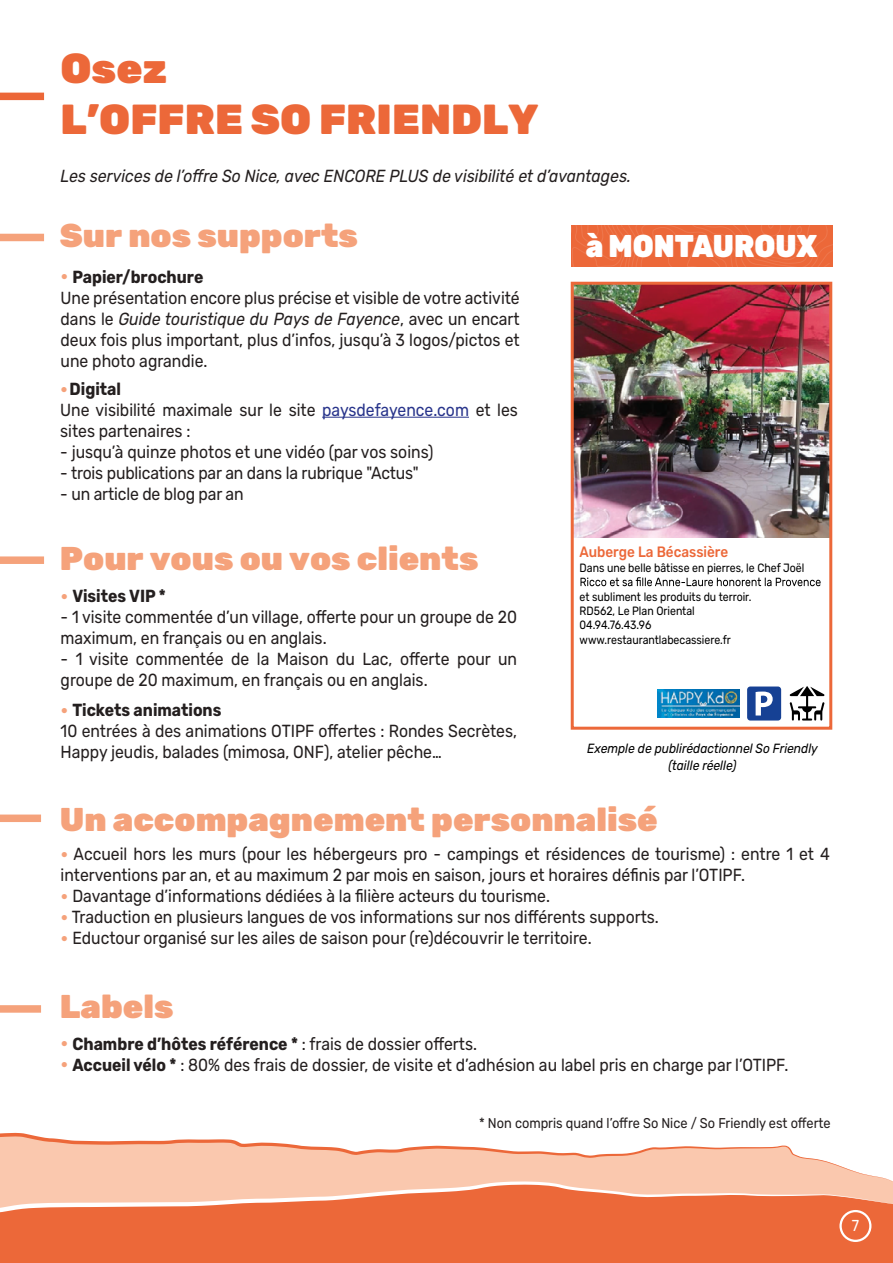
<style>
.page{position:relative;width:893px;height:1263px;background:#fff}
.page>*{position:absolute;margin:0;border:0;box-sizing:border-box;transform-origin:0 0}
.t1{font:900 42px/51px "Rubik";color:#ec6839}
.t2{font:900 33px "Rubik";color:#f5a27b}
.t3{font:900 31.5px "Rubik";color:#fff;scale:.9 1}
.t4{font:17.55px/21px "Rubik";color:#241f1f;scale:.9 1}
.t5{font:italic 17.55px "Rubik";color:#241f1f;scale:.9 1}
.t6{font:700 17.55px "Rubik";color:#241f1f;scale:.9 1}
.t7{font:15.9px "Rubik";color:#fff;scale:.9 1}
.t8{font:500 15px "Rubik";color:#ec6839;scale:.9 1}
.t9{font:14.1px "Rubik";color:#241f1f;scale:.9 1}
.t10{font:italic 13.35px/16.5px "Rubik";color:#000;text-align:center;scale:.9 1}
.t11{font:12px/14.4px "Rubik";color:#000;scale:.88 1}
.s1{font-size:24px;color:#f5a27b}
.s2{font-weight:700}
.s3{font-style:italic}
.s4{color:#28348b}
.s5{font-weight:400;font-size:24px;color:#f5a27b}
</style>
<div class="page">
<svg style="left:0;top:1133px;width:892px;height:48px;fill:#fac8ae"></svg>
<svg style="left:0;top:1181px;width:893px;height:82px;background:#ef7e55"></svg>
<div style="left:839px;top:1210px;width:32px;height:32px;border:2px solid #fff;border-radius:50%"></div>
<div style="left:0;top:556px;width:44px;height:8px;background:#f5a27b"></div>
<div style="left:0;top:234px;width:44px;height:7px;background:#f5a27b"></div>
<div style="left:0;top:93px;width:44px;height:7px;background:#ec6738"></div>
<hr style="left:322px;top:417px;width:147px;height:1px;background:#28348b">
<svg style="left:571px;top:225px;width:261px;height:41px;background:#ec6a3b"></svg>
<svg style="left:580px;top:577px;width:241px;height:9px"></svg>
<img style="left:575px;top:286px;width:253px;height:252px">
<div style="left:571px;top:282px;width:261px;height:448px;border:3px solid #ec6839"></div>
<svg style="left:790px;top:686px;width:34px;height:34px"></svg>
<div style="left:747px;top:686px;width:34px;height:34px;background:#164194;border-radius:3px"></div>
<svg style="left:756px;top:691px;width:17px;height:24px"></svg>
<img style="left:658px;top:690px;width:81px;height:27px">
<div style="left:0;top:814px;width:41px;height:8px;background:#f5a27b"></div>
<div style="left:0;top:1005px;width:41px;height:8px;background:#f5a27b"></div>
<h1 class="t1" style="left:60px;top:44px;width:479px">Osez<br>L’OFFRE SO FRIENDLY</h1>
<p class="t5" style="left:61px;top:166px;width:635px">Les services de l’offre So Nice, avec ENCORE PLUS de visibilité et d’avantages.</p>
<h2 class="t2" style="left:60px;top:217px;width:300px">Sur nos supports</h2>
<p class="t4" style="left:61px;top:266px;width:512px"><span class="s1">·</span> <span class="s2">Papier/brochure<br></span>Une présentation encore plus précise et visible de votre activité dans le <span class="s3">Guide touristique du Pays de Fayence</span>, avec un encart deux fois plus important, plus d’infos, jusqu’à 3 logos/pictos et une photo agrandie.</p>
<p class="t4" style="left:60px;top:379px;width:510px"><span class="s1">·</span><span class="s2">Digital<br></span>Une visibilité maximale sur le site <span class="s4">paysdefayence.com</span> et les sites partenaires :</p>
<p class="t4" style="left:60px;top:442px;width:416px">- jusqu’à quinze photos et une vidéo (par vos soins)</p>
<p class="t4" style="left:60px;top:463px;width:400px">- trois publications par an dans la rubrique "Actus"</p>
<p class="t4" style="left:60px;top:484px;width:205px">- un article de blog par an</p>
<h2 class="t2" style="left:60px;top:540px;width:420px">Pour vous ou vos clients</h2>
<p class="t6" style="left:61px;top:586px;width:118px"><span class="s5">·</span> Visites VIP *</p>
<p class="t4" style="left:61px;top:607px;width:509px">- 1 visite commentée d’un village, offerte pour un groupe de 20 maximum, en français ou en anglais.</p>
<p class="t4" style="left:61px;top:649px;width:509px">- 1 visite commentée de la Maison du Lac, offerte pour un groupe de 20 maximum, en français ou en anglais.</p>
<p class="t4" style="left:61px;top:700px;width:509px"><span class="s1">·</span> <span class="s2">Tickets animations<br></span>10 entrées à des animations OTIPF offertes : Rondes Secrètes,<br>Happy jeudis, balades (mimosa, ONF), atelier pêche…</p>
<h3 class="t3" style="left:586px;top:229px;width:259px">à MONTAUROUX</h3>
<p class="t8" style="left:580px;top:544px;width:167px">Auberge La Bécassière</p>
<p class="t11" style="left:580px;top:561px;width:257px">Dans une belle bâtisse en pierres, le Chef Joël</p>
<p class="t11" style="left:580px;top:589px;width:197px">et subliment les produits du terroir.<br>RD562, Le Plan Oriental<br>04.94.76.43.96 www.restaurantlabecassiere.fr</p>
<p class="t10" style="left:587px;top:741px;width:258px">Exemple de publirédactionnel So Friendly (taille réelle)</p>
<h2 class="t2" style="left:60px;top:801px;width:599px">Un accompagnement personnalisé</h2>
<p class="t4" style="left:61px;top:844px;width:856px"><span class="s1">·</span> Accueil hors les murs (pour les hébergeurs pro - campings et résidences de tourisme) : entre 1 et 4 interventions par an, et au maximum 2 par mois en saison, jours et horaires définis par l’OTIPF.<br><span class="s1">·</span> Davantage d’informations dédiées à la filière acteurs du tourisme.<br><span class="s1">·</span> Traduction en plusieurs langues de vos informations sur nos différents supports.<br><span class="s1">·</span> Eductour organisé sur les ailes de saison pour (re)découvrir le territoire.</p>
<h2 class="t2" style="left:60px;top:988px;width:115px">Labels</h2>
<p class="t4" style="left:61px;top:1033px;width:810px"><span class="s1">·</span> <span class="s2">Chambre d’hôtes référence *</span> : frais de dossier offerts.<br><span class="s1">·</span> <span class="s2">Accueil vélo *</span> : 80% des frais de dossier, de visite et d’adhésion au label pris en charge par l’OTIPF.</p>
<p class="t9" style="left:479px;top:1116px;width:392px">* Non compris quand l’offre So Nice / So Friendly est offerte</p>
<p class="t7" style="left:852px;top:1216px;width:10px">7</p>
</div>
